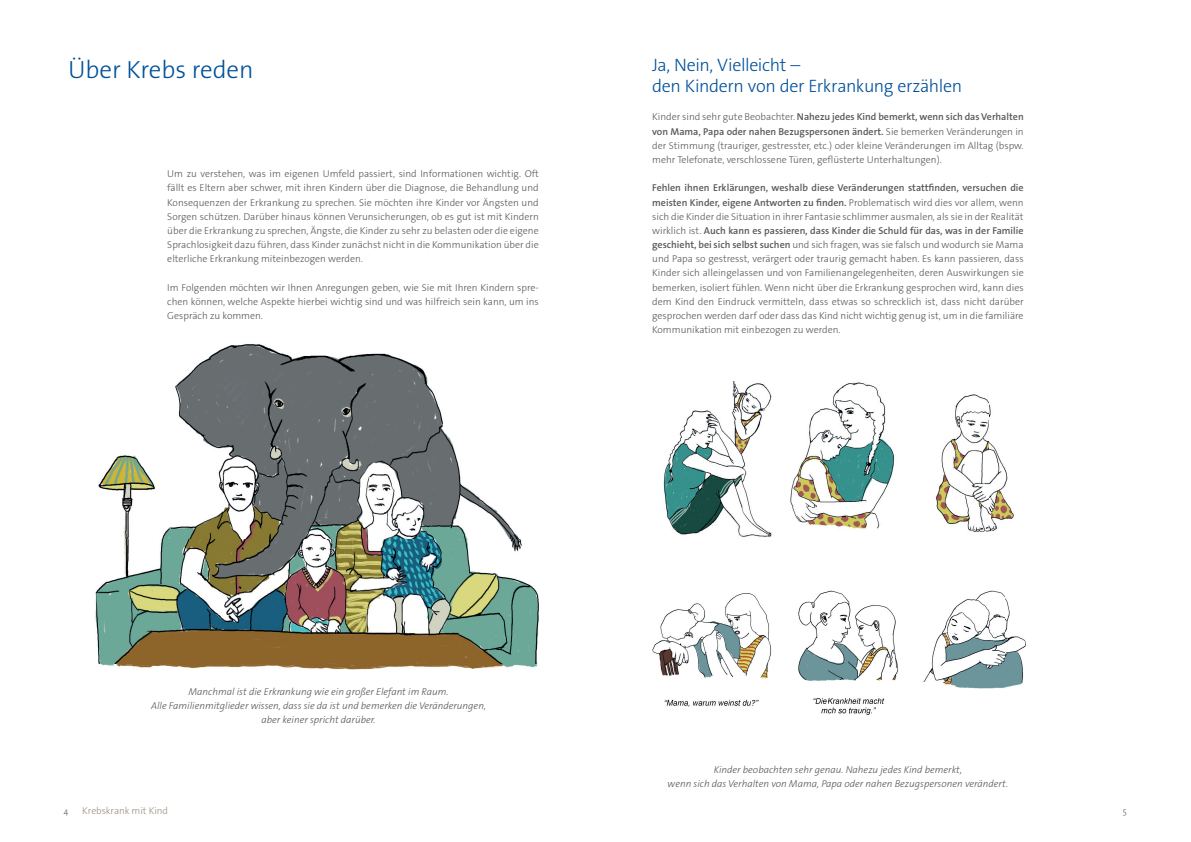
<style>
.page{position:relative;width:1191px;height:842px;background:#fff}
.page>*{position:absolute;margin:0;border:0;box-sizing:border-box;transform-origin:0 0}
.t1{font:300 25px "The Sans Os F";color:#01519a}
.t2{font:300 18px/21.3px "The Sans Os F";letter-spacing:-.02em;color:#01519a}
.t3{font:300 10px/14.2px "The Sans Os F";color:#57585a;text-align:justify}
.t4{font:italic 300 10px/14.2px "The Sans Os F";color:#57585a;text-align:center}
.t5{font:300 10px "The Sans Os F";letter-spacing:-.01em;color:#9d9084}
.t6{font:300 8.5px "The Sans Os F";color:#57585a}
.s1{font-weight:600}
</style>
<div class="page">
<img style="left:95px;top:344px;width:444px;height:326px">
<img style="left:663px;top:381px;width:351px;height:156px">
<img style="left:652px;top:590px;width:374px;height:125px">
<h1 class="t1" style="left:68px;top:53px;width:187px">Über Krebs reden</h1>
<h2 class="t2" style="left:652px;top:54px;width:311px">Ja, Nein, Vielleicht –<br>den Kindern von der Erkrankung erzählen</h2>
<p class="t3" style="left:652px;top:110px;width:373px">Kinder sind sehr gute Beobachter. <span class="s1">Nahezu jedes Kind bemerkt, wenn sich das Verhalten von Mama, Papa oder nahen Bezugspersonen ändert.</span> Sie bemerken Veränderungen in der Stimmung (trauriger, gestresster, etc.) oder kleine Veränderungen im Alltag (bspw. mehr Telefonate, verschlossene Türen, geflüsterte Unterhaltungen).</p>
<p class="t3" style="left:652px;top:181px;width:373px"><span class="s1">Fehlen ihnen Erklärungen, weshalb diese Veränderungen stattfinden, versuchen die meisten Kinder, eigene Antworten zu finden.</span> Problematisch wird dies vor allem, wenn sich die Kinder die Situation in ihrer Fantasie schlimmer ausmalen, als sie in der Realität wirklich ist. <span class="s1">Auch kann es passieren, dass Kinder die Schuld für das, was in der Familie geschieht, bei sich selbst suchen</span> und sich fragen, was sie falsch und wodurch sie Mama und Papa so gestresst, verärgert oder traurig gemacht haben. Es kann passieren, dass Kinder sich alleingelassen und von Familienangelegenheiten, deren Auswirkungen sie bemerken, isoliert fühlen. Wenn nicht über die Erkrankung gesprochen wird, kann dies dem Kind den Eindruck vermitteln, dass etwas so schrecklich ist, dass nicht darüber gesprochen werden darf oder dass das Kind nicht wichtig genug ist, um in die familiäre Kommunikation mit einbezogen zu werden.</p>
<p class="t3" style="left:167px;top:167px;width:373px">Um zu verstehen, was im eigenen Umfeld passiert, sind Informationen wichtig. Oft fällt es Eltern aber schwer, mit ihren Kindern über die Diagnose, die Behandlung und Konsequenzen der Erkrankung zu sprechen. Sie möchten ihre Kinder vor Ängsten und Sorgen schützen. Darüber hinaus können Verunsicherungen, ob es gut ist mit Kindern über die Erkrankung zu sprechen, Ängste, die Kinder zu sehr zu belasten oder die eigene Sprachlosigkeit dazu führen, dass Kinder zunächst nicht in die Kommunikation über die elterliche Erkrankung miteinbezogen werden.</p>
<p class="t3" style="left:167px;top:280px;width:373px">Im Folgenden möchten wir Ihnen Anregungen geben, wie Sie mit Ihren Kindern spre&shy;chen können, welche Aspekte hierbei wichtig sind und was hilfreich sein kann, um ins Gespräch zu kommen.</p>
<p class="t4" style="left:151px;top:684px;width:336px">Manchmal ist die Erkrankung wie ein großer Elefant im Raum.<br>Alle Familienmitglieder wissen, dass sie da ist und bemerken die Veränderungen, aber keiner spricht darüber.</p>
<p class="t4" style="left:667px;top:762px;width:342px">Kinder beobachten sehr genau. Nahezu jedes Kind bemerkt,<br>wenn sich das Verhalten von Mama, Papa oder nahen Bezugspersonen verändert.</p>
<p class="t6" style="left:64px;top:805px;width:6px">4</p>
<p class="t5" style="left:82px;top:804px;width:87px">Krebskrank mit Kind</p>
<p class="t6" style="left:1123px;top:805px;width:5px">5</p>
</div>
